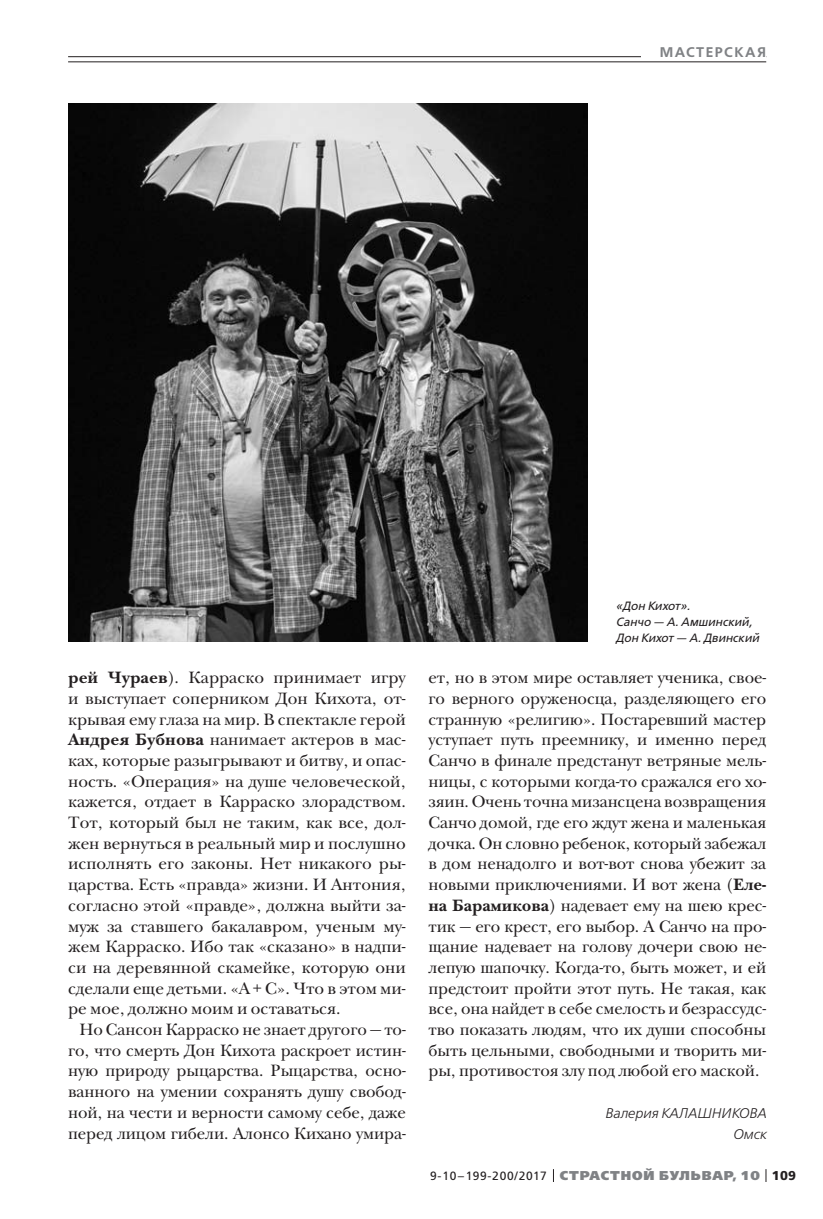
<style>
.page{position:relative;width:823px;height:1219px;background:#fff}
.page>*{position:absolute;margin:0;border:0;box-sizing:border-box;transform-origin:0 0}
.t1{font:17px/20.8px "New Baskerville ITC";letter-spacing:-.005em;color:#231f20;text-align:justify}
.t2{font:italic 300 14px/20.8px "Free Set";color:#231f20;text-align:right}
.t3{font:600 14px "Free Set";letter-spacing:.11em;color:#808285}
.t4{font:800 12.8px "Free Set";letter-spacing:.07em;color:#808285}
.t5{font:italic 12px/16px "Free Set";color:#231f20}
.s1{font-weight:700}
.s2{font-weight:400;font-size:12px;color:#231f20}
.s3{font-weight:700;color:#231f20}
</style>
<div class="page">
<svg style="left:765px;top:1169px;width:1px;height:13px"></svg>
<hr style="left:68px;top:56px;width:697px;height:1px;background:#231f20">
<div style="left:641px;top:41px;width:124px;height:21px;background:#fff"></div>
<hr style="left:68px;top:62px;width:697px;height:1px;background:#231f20">
<img style="left:68px;top:103px;width:519px;height:539px">
<p class="t3" style="left:659px;top:45px;width:108px">МАСТЕРСКАЯ</p>
<p class="t1" style="left:68px;top:669px;width:339px"><span class="s1">рей Чураев</span>). Карраско принимает игру и выступает соперником Дон Кихота, от&shy;крывая ему глаза на мир. В спектакле герой <span class="s1">Андрея Бубнова</span> нанимает актеров в мас&shy;ках, которые разыгрывают и битву, и опас&shy;ность. «Операция» на душе человеческой, кажется, отдает в Карраско злорадством.<br>Тот, который был не таким, как все, дол&shy;жен вернуться в реальный мир и послушно исполнять его законы. Нет никакого ры&shy;царства. Есть «правда» жизни. И Антония, согласно этой «правде», должна выйти за&shy;муж за ставшего бакалавром, ученым му&shy;жем Карраско. Ибо так «сказано» в надпи&shy;си на деревянной скамейке, которую они сделали еще детьми. «А + С». Что в этом ми&shy;ре мое, должно моим и оставаться.</p>
<p class="t1" style="left:68px;top:1021px;width:339px;text-indent:11px">Но Сансон Карраско не знает другого — то&shy;го, что смерть Дон Кихота раскроет истин&shy;ную природу рыцарства. Рыцарства, осно&shy;ванного на умении сохранять душу свобод&shy;ной, на чести и верности самому себе, даже перед лицом гибели. Алонсо Кихано умира-</p>
<p class="t5" style="left:615px;top:598px;width:145px">«Дон Кихот».<br>Санчо — А. Амшинский,<br>Дон Кихот — А. Двинский</p>
<p class="t1" style="left:428px;top:669px;width:339px">ет, но в этом мире оставляет ученика, свое&shy;го верного оруженосца, разделяющего его странную «религию». Постаревший мастер уступает путь преемнику, и именно перед Санчо в финале предстанут ветряные мель&shy;ницы, с которыми когда-то сражался его хо&shy;зяин. Очень точна мизансцена возвращения Санчо домой, где его ждут жена и маленькая дочка. Он словно ребенок, который забежал в дом ненадолго и вот-вот снова убежит за новыми приключениями. И вот жена (<span class="s1">Еле&shy;на Барамикова</span>) надевает ему на шею крес&shy;тик — его крест, его выбор. А Санчо на про&shy;щание надевает на голову дочери свою не&shy;лепую шапочку. Когда-то, быть может, и ей предстоит пройти этот путь. Не такая, как все, она найдет в себе смелость и безрассудс&shy;тво показать людям, что их души способны быть цельными, свободными и творить ми&shy;ры, противостоя злу под любой его маской.</p>
<p class="t2" style="left:604px;top:1103px;width:163px">Валерия КАЛАШНИКОВА<br>Омск</p>
<p class="t4" style="left:430px;top:1169px;width:367px"><span class="s2">9-10–199-200/2017</span> СТРАСТНОЙ БУЛЬВАР, 10 <span class="s3">109</span></p>
</div>
